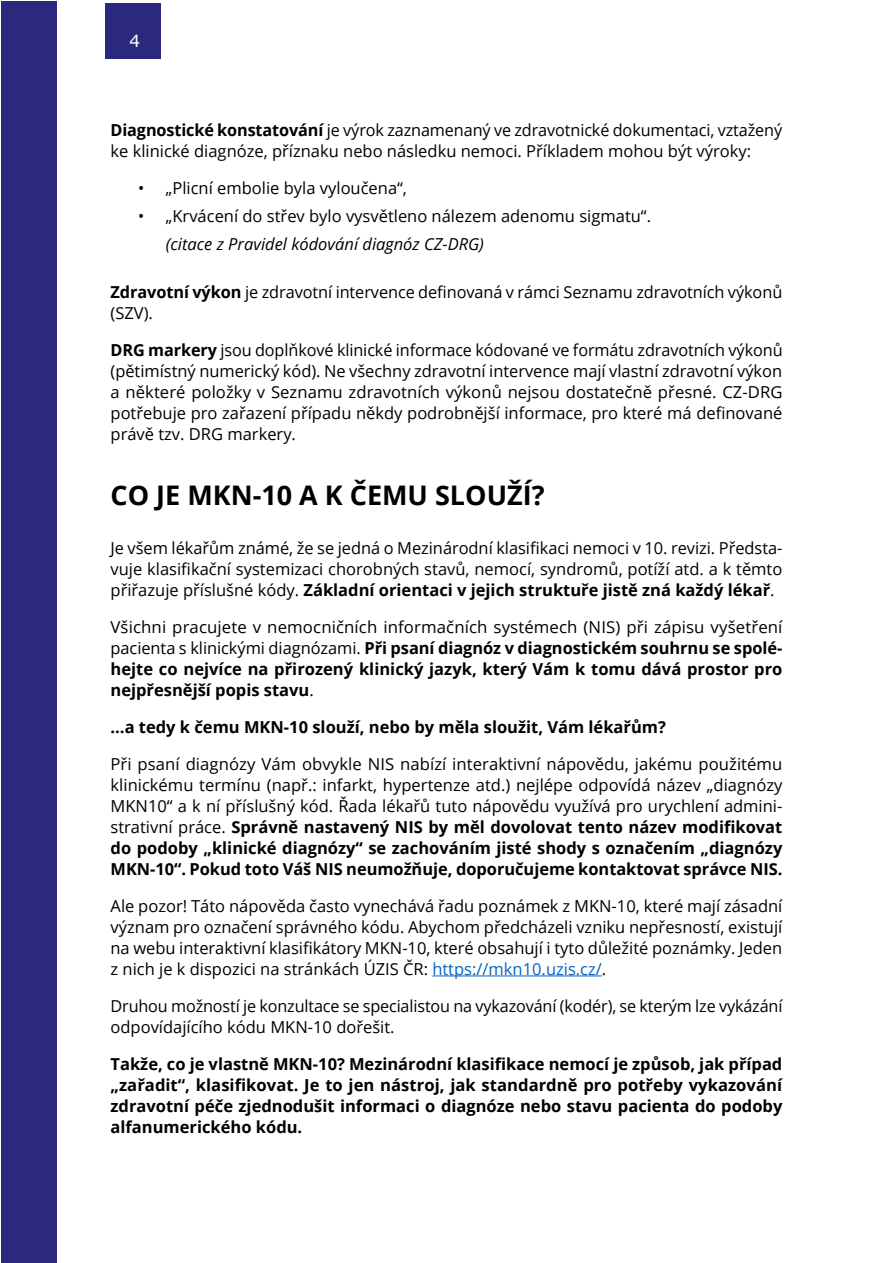
<style>
.page{position:relative;width:893px;height:1263px;background:#fff}
.page>*{position:absolute;margin:0;border:0;box-sizing:border-box;transform-origin:0 0}
.N1{font:700 27px "Open Sans";color:#000}
.t1{font:16.8px "Verdana";color:#fff}
.TEXT{font:16.5px/21px "Open Sans";color:#000;text-align:justify}
.TEXT-2{font:700 16.5px/21px "Open Sans";color:#000;text-align:justify}
.TEXT___FAKTA{font:italic 16.5px "Open Sans";color:#000}
.s1{font-weight:700}
.s2{font-weight:400}
.s3{color:#0563c1}
</style>
<div class="page">
<div style="left:105px;top:3px;width:55px;height:55px;background:#2b297e"></div>
<hr style="left:432px;top:975px;width:170px;height:1px;background:#0563c1">
<div style="left:1px;top:1px;width:56px;height:1262px;background:#2b297e"></div>
<p class="t1" style="left:129px;top:30px;width:12px">4</p>
<p class="TEXT" style="left:111px;top:119px;width:673px"><span class="s1">Diagnostické konstatování</span> je výrok zaznamenaný ve zdravotnické dokumentaci, vztažený ke klinické diagnóze, příznaku nebo následku nemoci. Příkladem mohou být výroky:</p>
<p class="TEXT" style="left:138px;top:177px;width:270px">• „Plicní embolie byla vyloučena“,</p>
<p class="TEXT" style="left:138px;top:205px;width:514px">• „Krvácení do střev bylo vysvětleno nálezem adenomu sigmatu“.</p>
<p class="TEXT___FAKTA" style="left:166px;top:233px;width:320px">(citace z Pravidel kódování diagnóz CZ-DRG)</p>
<p class="TEXT" style="left:111px;top:281px;width:673px"><span class="s1">Zdravotní výkon</span> je zdravotní intervence definovaná v rámci Seznamu zdravotních výkonů (SZV).</p>
<p class="TEXT" style="left:111px;top:339px;width:674px"><span class="s1">DRG markery</span> jsou doplňkové klinické informace kódované ve formátu zdravotních výkonů (pětimístný numerický kód). Ne všechny zdravotní intervence mají vlastní zdravotní výkon a některé položky v Seznamu zdravotních výkonů nejsou dostatečně přesné. CZ-DRG potřebuje pro zařazení případu někdy podrobnější informace, pro které má definované právě tzv. DRG markery.</p>
<p class="N1" style="left:111px;top:476px;width:435px">CO JE MKN-10 A K ČEMU SLOUŽÍ?</p>
<p class="TEXT" style="left:111px;top:537px;width:673px">Je všem lékařům známé, že se jedná o Mezinárodní klasifikaci nemoci v 10. revizi. Předsta&shy;vuje klasifikační systemizaci chorobných stavů, nemocí, syndromů, potíží atd. a k těmto přiřazuje příslušné kódy. <span class="s1">Základní orientaci v jejich struktuře jistě zná každý lékař</span>.</p>
<p class="TEXT-2" style="left:111px;top:616px;width:673px"><span class="s2">Všichni pracujete v nemocničních informačních systémech (NIS) při zápisu vyšetření pacienta s klinickými diagnózami.</span> Při psaní diagnóz v diagnostickém souhrnu se spolé&shy;hejte co nejvíce na přirozený klinický jazyk, který Vám k tomu dává prostor pro nejpřesnější popis stavu<span class="s2">.</span></p>
<p class="TEXT-2" style="left:111px;top:716px;width:557px">…a tedy k čemu MKN-10 slouží, nebo by měla sloužit, Vám lékařům?</p>
<p class="TEXT" style="left:111px;top:753px;width:674px">Při psaní diagnózy Vám obvykle NIS nabízí interaktivní nápovědu, jakému použitému klinickému termínu (např.: infarkt, hypertenze atd.) nejlépe odpovídá název „diagnózy MKN10“ a k ní příslušný kód. Řada lékařů tuto nápovědu využívá pro urychlení admini&shy;strativní práce. <span class="s1">Správně nastavený NIS by měl dovolovat tento název modifikovat do podoby „klinické diagnózy“ se zachováním jisté shody s označením „diagnózy MKN-10“. Pokud toto Váš NIS neumožňuje, doporučujeme kontaktovat správce NIS.</span></p>
<p class="TEXT" style="left:111px;top:895px;width:673px">Ale pozor! Táto nápověda často vynechává řadu poznámek z MKN-10, které mají zásadní význam pro označení správného kódu. Abychom předcházeli vzniku nepřesností, existují na webu interaktivní klasifikátory MKN-10, které obsahují i tyto důležité poznámky. Jeden z nich je k dispozici na stránkách ÚZIS ČR: <span class="s3">https://mkn10.uzis.cz/</span>.</p>
<p class="TEXT" style="left:111px;top:995px;width:673px">Druhou možností je konzultace se specialistou na vykazování (kodér), se kterým lze vykázání odpovídajícího kódu MKN-10 dořešit.</p>
<p class="TEXT-2" style="left:111px;top:1053px;width:673px">Takže, co je vlastně MKN-10? Mezinárodní klasifikace nemocí je způsob, jak případ „zařadit“, klasifikovat. Je to jen nástroj, jak standardně pro potřeby vykazování zdravotní péče zjednodušit informaci o diagnóze nebo stavu pacienta do podoby alfanumerického kódu.</p>
</div>
